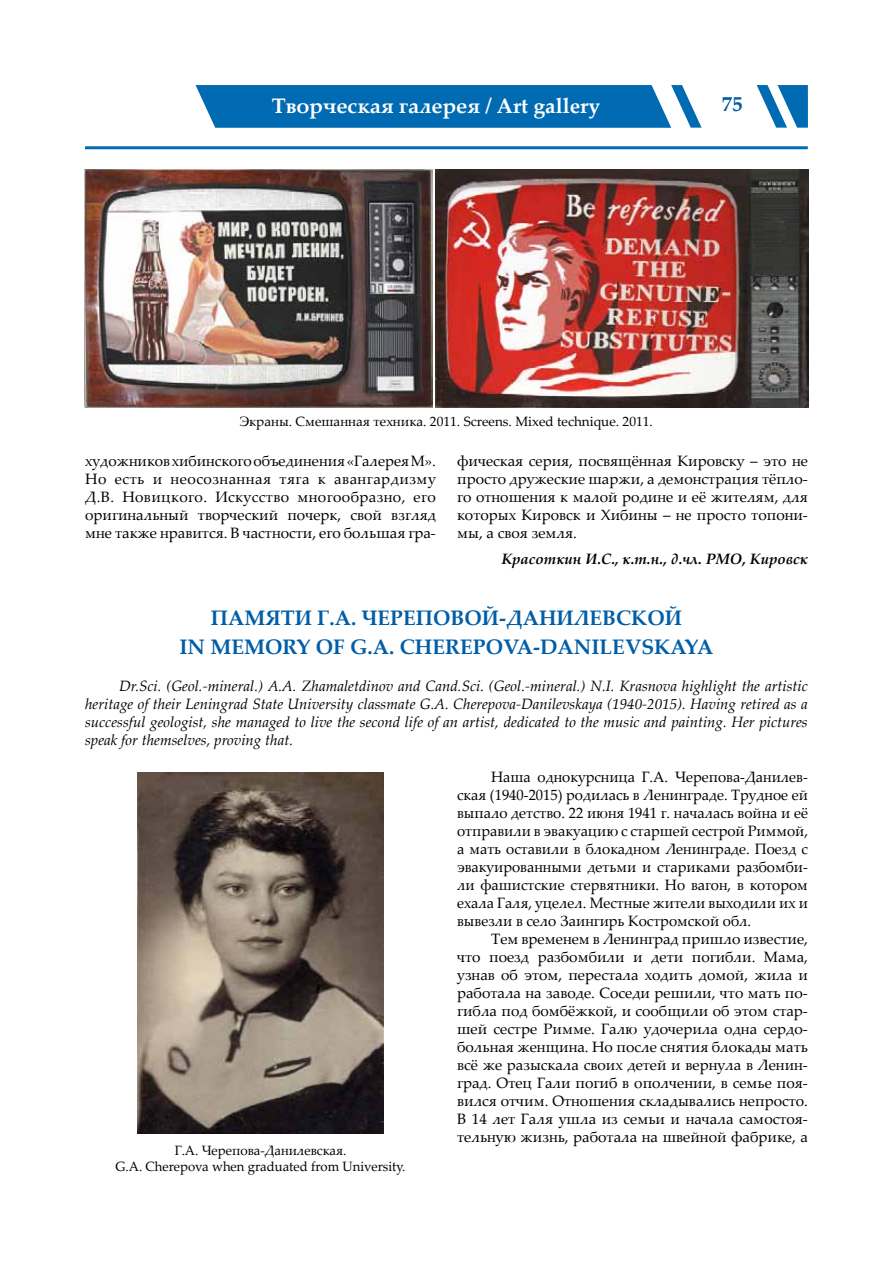
<style>
.page{position:relative;width:893px;height:1263px;background:#fff}
.page>*{position:absolute;margin:0;border:0;box-sizing:border-box;transform-origin:0 0}
.t1{font:700 21px "Palatino Linotype";color:#005ea8}
.t2{font:700 21px "Palatino Linotype";color:#fff}
.t3{font:15px/18px "Palatino Linotype";color:#000;text-align:justify}
.t4{font:italic 15px/18px "Palatino Linotype";color:#000;text-align:justify}
.t5{font:italic 700 15px "Palatino Linotype";color:#000}
.t6{font:13.5px/16.2px "Palatino Linotype";color:#000;text-align:center}
</style>
<div class="page">
<svg style="left:195px;top:85px;width:506px;height:43px;background:#1576b9"></svg>
<svg style="left:757px;top:85px;width:51px;height:43px"></svg>
<hr style="left:85px;top:146px;width:723px;height:3px;background:#006ab3">
<img style="left:85px;top:169px;width:347px;height:239px">
<img style="left:436px;top:169px;width:372px;height:239px">
<img style="left:138px;top:772px;width:246px;height:362px">
<h1 class="t2" style="left:272px;top:91px;width:330px">ТВОРЧЕСКАЯ ГАЛЕРЕЯ / ART GALLERY</h1>
<h1 class="t1" style="left:722px;top:89px;width:22px">75</h1>
<p class="t6" style="left:240px;top:413px;width:415px">Экраны. Смешанная техника. 2011. Screens. Mixed technique. 2011.</p>
<p class="t3" style="left:85px;top:451px;width:352px">художников хибинского объединения «Галерея М».<br>Но есть и неосознанная тяга к авангардизму Д.В. Новицкого. Искусство многообразно, его оригинальный творческий почерк, свой взгляд мне также нравится. В частности, его большая гра-</p>
<p class="t3" style="left:457px;top:451px;width:352px">фическая серия, посвящённая Кировску – это не просто дружеские шаржи, а демонстрация тёпло&shy;го отношения к малой родине и её жителям, для которых Кировск и Хибины – не просто топони&shy;мы, а своя земля.</p>
<p class="t5" style="left:501px;top:548px;width:308px">Красоткин И.С., к.т.н., д.чл. РМО, Кировск</p>
<h1 class="t1" style="left:211px;top:602px;width:35px">ПАМЯТИ</h1>
<h1 class="t1" style="left:317px;top:602px;width:77px">Г.А. ЧЕРЕПОВО</h1>
<h1 class="t1" style="left:482px;top:602px;width:58px">Й-ДАНИЛЕВСКО</h1>
<h1 class="t1" style="left:665px;top:602px;width:19px">Й</h1>
<h1 class="t1" style="left:179px;top:632px;width:49px">IN MEMORY</h1>
<h1 class="t1" style="left:316px;top:632px;width:115px">OF G.А. CHEREPOVA</h1>
<h1 class="t1" style="left:533px;top:632px;width:40px">-DANILEVS</h1>
<h1 class="t1" style="left:654px;top:632px;width:32px">KAYA</h1>
<p class="t4" style="left:85px;top:676px;width:724px;text-indent:34px">Dr.Sci. (Geol.-mineral.) А.А. Zhamaletdinov and Cand.Sci. (Geol.-mineral.) N.I. Krasnova highlight the artistic heritage of their Leningrad State University classmate G.А. Cherepova-Danilevskaya (1940-2015). Having retired as a successful geologist, she managed to live the second life of an artist, dedicated to the music and painting. Her pictures speak for themselves, proving that.</p>
<p class="t6" style="left:116px;top:1142px;width:291px">Г.А. Черепова-Данилевская.<br>G.A. Cherepova when graduated from University.</p>
<p class="t3" style="left:457px;top:767px;width:352px;text-indent:34px">Наша однокурсница Г.А. Черепова-Данилев&shy;ская (1940-2015) родилась в Ленинграде. Трудное ей выпало детство. 22 июня 1941 г. началась война и её отправили в эвакуацию с старшей сестрой Риммой, а мать оставили в блокадном Ленинграде. Поезд с эвакуированными детьми и стариками разбомби&shy;ли фашистские стервятники. Но вагон, в котором ехала Галя, уцелел. Местные жители выходили их и вывезли в село Заингирь Костромской обл.</p>
<p class="t3" style="left:457px;top:929px;width:352px;text-indent:34px">Тем временем в Ленинград пришло известие, что поезд разбомбили и дети погибли. Мама, узнав об этом, перестала ходить домой, жила и работала на заводе. Соседи решили, что мать по&shy;гибла под бомбёжкой, и сообщили об этом стар&shy;шей сестре Римме. Галю удочерила одна сердо&shy;больная женщина. Но после снятия блокады мать всё же разыскала своих детей и вернула в Ленин&shy;град. Отец Гали погиб в ополчении, в семье поя&shy;вился отчим. Отношения складывались непросто.<br>В 14 лет Галя ушла из семьи и начала самостоя&shy;тельную жизнь, работала на швейной фабрике, а</p>
</div>
